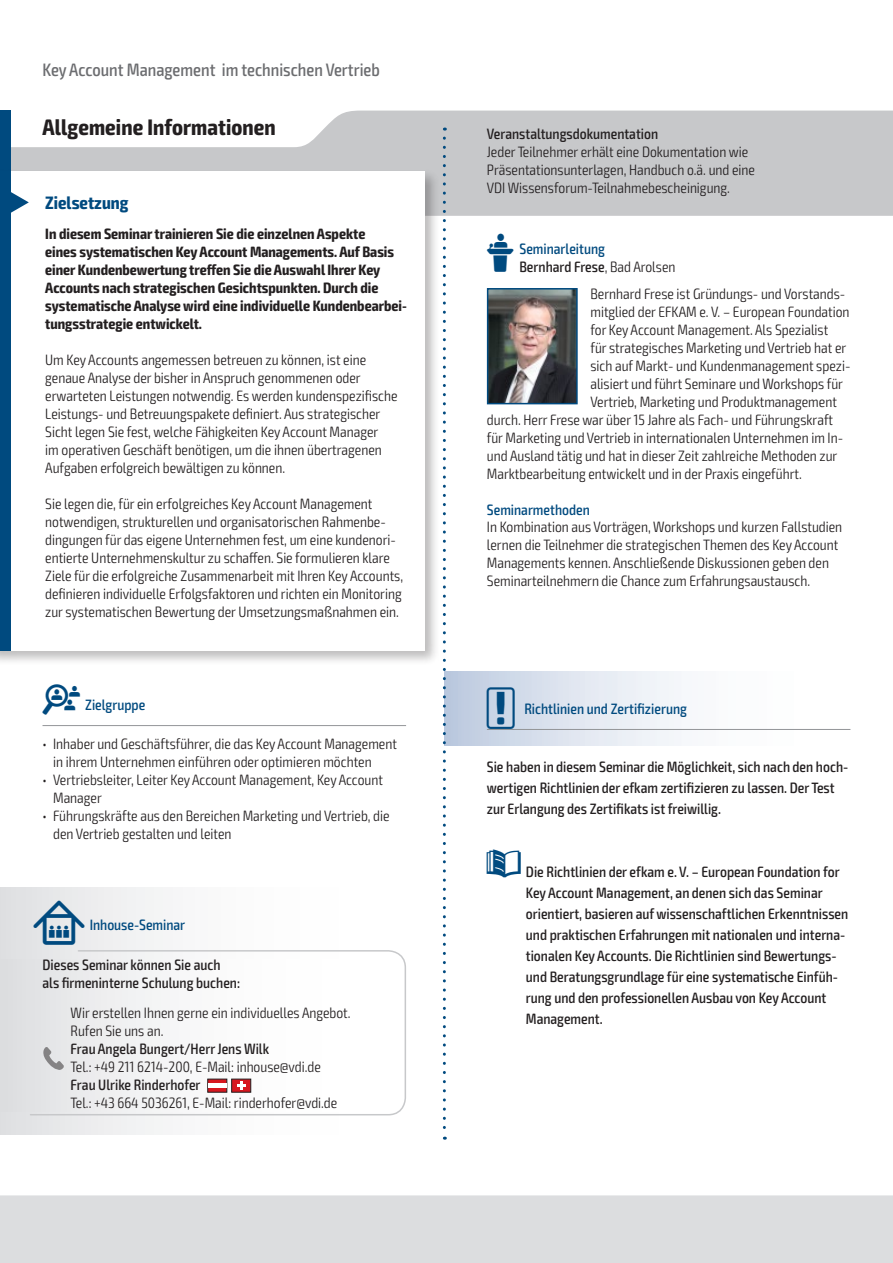
<style>
.page{position:relative;width:893px;height:1263px;background:#fff}
.page>*{position:absolute;margin:0;border:0;box-sizing:border-box;transform-origin:0 0}
.t1{font:700 condensed 22.5px "Exo 2";letter-spacing:.005em;color:#231f20}
.t2{font:500 condensed 18px "Exo 2";color:#6c6d70}
.t3{font:700 condensed 18px "Exo 2";color:#004a7f}
.t4{font:300 condensed 15px/18px "Exo 2";color:#231f20}
.t5{font:500 condensed 15px/21px "Exo 2";color:#231f20}
.t6{font:700 condensed 15px/18px "Exo 2";color:#231f20}
.t7{font:500 condensed 15px/18px "Exo 2";color:#004a7f}
.t8{font:15px "VDI Iconset S4 A Regular";color:#004a7f}
.s1{font-family:"VDI Iconset S4 A Regular";font-weight:400;font-stretch:normal}
.s2{font-family:"VDI Iconset S4 A Regular";font-weight:400;font-stretch:normal;font-size:15.45px}
.s3{color:#231f20}
.s4{font-weight:300;color:#231f20}
.s5{font-family:"VDI Iconset S4 A Regular";font-weight:400;font-stretch:normal;font-size:19.5px}
</style>
<div class="page">
<div style="left:0;top:1195px;width:893px;height:68px;background:#dcdddf"></div>
<svg style="left:11px;top:111px;width:881px;height:105px;fill:#c7c8ca"></svg>
<hr style="left:892px;top:111px;width:1px;height:105px;background:#004a7f">
<div style="left:0;top:111px;width:11px;height:63px;background:#004a7f"></div>
<hr style="left:43px;top:725px;width:363px;height:1px;background:#939598">
<div style="left:0;top:168px;width:440px;height:498px;background:#231f20;opacity:.3"></div>
<div style="left:0;top:171px;width:424px;height:480px;background:#fff"></div>
<div style="left:0;top:171px;width:11px;height:480px;background:#004a7f"></div>
<svg style="left:11px;top:192px;width:18px;height:21px"></svg>
<img style="left:490px;top:291px;width:85px;height:110px">
<div style="left:487px;top:288px;width:91px;height:116px;border:2px solid #004a7f"></div>
<div style="left:444px;top:672px;width:406px;height:73px;background:linear-gradient(to right,#c6d1e4,#fff)"></div>
<hr style="left:487px;top:729px;width:363px;height:1px;background:#939598">
<div style="left:0;top:887px;width:406px;height:247px;background:linear-gradient(to right,#e4e5e7,#fff)"></div>
<svg style="left:29px;top:949px;width:377px;height:167px"></svg>
<div style="left:0;top:959px;width:383px;height:152px;background:linear-gradient(to right,#e2e3e5,#fff)"></div>
<svg style="left:207px;top:1079px;width:44px;height:13px"></svg>
<div style="left:208px;top:1083px;width:19px;height:5px;background:#fff"></div>
<svg style="left:43px;top:1047px;width:21px;height:23px"></svg>
<svg style="left:443px;top:138px;width:3px;height:1002px"></svg>
<p class="t2" style="left:43px;top:59px;width:339px">Key Account Management im technischen Vertrieb</p>
<h1 class="t1" style="left:43px;top:113px;width:235px">Allgemeine Informationen</h1>
<p class="t5" style="left:487px;top:124px;width:173px">Veranstaltungsdokumentation</p>
<p class="t4" style="left:487px;top:143px;width:270px">Jeder Teilnehmer erhält eine Dokumentation wie<br>Präsentationsunterlagen, Handbuch o.ä. und eine<br>VDI Wissensforum-Teilnahmebescheinigung.</p>
<p class="t3" style="left:45px;top:192px;width:85px">Zielsetzung</p>
<p class="t6" style="left:45px;top:225px;width:363px">In diesem Seminar trainieren Sie die einzelnen Aspekte<br>eines systematischen Key Account Managements. Auf Basis einer Kundenbewertung treffen Sie die Auswahl Ihrer Key Accounts nach strategischen Gesichtspunkten. Durch die systematische Analyse wird eine individuelle Kundenbearbei&shy;tungsstrategie entwickelt.</p>
<p class="t4" style="left:45px;top:351px;width:354px">Um Key Accounts angemessen betreuen zu können, ist eine genaue Analyse der bisher in Anspruch genommenen oder erwarteten Leistungen notwendig. Es werden kundenspezifische Leistungs- und Betreuungspakete definiert. Aus strategischer Sicht legen Sie fest, welche Fähigkeiten Key Account Manager<br>im operativen Geschäft benötigen, um die ihnen übertragenen Aufgaben erfolgreich bewältigen zu können.</p>
<p class="t4" style="left:45px;top:495px;width:359px">Sie legen die, für ein erfolgreiches Key Account Management notwendigen, strukturellen und organisatorischen Rahmenbe&shy;dingungen für das eigene Unternehmen fest, um eine kundenori&shy;entierte Unternehmenskultur zu schaffen. Sie formulieren klare Ziele für die erfolgreiche Zusammenarbeit mit Ihren Key Accounts, definieren individuelle Erfolgsfaktoren und richten ein Monitoring zur systematischen Bewertung der Umsetzungsmaßnahmen ein.</p>
<p class="t7" style="left:43px;top:696px;width:104px"><span class="s1">Z</span> Zielgruppe</p>
<p class="t4" style="left:53px;top:735px;width:345px;text-indent:-11px">• Inhaber und Geschäftsführer, die das Key Account Management in ihrem Unternehmen einführen oder optimieren möchten</p>
<p class="t4" style="left:53px;top:771px;width:331px;text-indent:-11px">• Vertriebsleiter, Leiter Key Account Management, Key Account<br>Manager</p>
<p class="t4" style="left:53px;top:807px;width:338px;text-indent:-11px">• Führungskräfte aus den Bereichen Marketing und Vertrieb, die den Vertrieb gestalten und leiten</p>
<p class="t7" style="left:33px;top:916px;width:153px"><span class="s2">I</span> Inhouse-Seminar</p>
<p class="t5" style="left:43px;top:955px;width:199px;line-height:18px">Dieses Seminar können Sie auch als firmeninterne Schulung buchen:</p>
<p class="t4" style="left:71px;top:1004px;width:282px">Wir erstellen Ihnen gerne ein individuelles Angebot.<br>Rufen Sie uns an.</p>
<p class="t5" style="left:71px;top:1039px;width:200px">Frau Angela Bungert/Herr Jens Wilk</p>
<p class="t4" style="left:71px;top:1058px;width:252px">Tel.: +49 211 6214-200, E-Mail: inhouse@vdi.de</p>
<p class="t5" style="left:71px;top:1075px;width:132px">Frau Ulrike Rinderhofer</p>
<p class="t4" style="left:71px;top:1094px;width:268px">Tel.: +43 664 5036261, E-Mail: rinderhofer@vdi.de</p>
<p class="t7" style="left:519px;top:240px;width:158px;text-indent:-33px"><span class="s1">L</span> Seminarleitung<br><span class="s3">Bernhard Frese</span><span class="s4">, Bad Arolsen</span></p>
<p class="t4" style="left:590px;top:285px;width:256px">Bernhard Frese ist Gründungs- und Vorstands-</p>
<p class="t4" style="left:590px;top:303px;width:261px">mitglied der EFKAM e. V. – European Foundation</p>
<p class="t4" style="left:590px;top:321px;width:239px">for Key Account Management. Als Spezialist</p>
<p class="t4" style="left:590px;top:339px;width:257px">für strategisches Marketing und Vertrieb hat er</p>
<p class="t4" style="left:590px;top:357px;width:262px">sich auf Markt- und Kundenmanagement spezi-</p>
<p class="t4" style="left:590px;top:375px;width:254px">alisiert und führt Seminare und Workshops für</p>
<p class="t4" style="left:590px;top:393px;width:248px">Vertrieb, Marketing und Produktmanagement</p>
<p class="t4" style="left:487px;top:411px;width:348px">durch. Herr Frese war über 15 Jahre als Fach- und Führungskraft</p>
<p class="t4" style="left:487px;top:429px;width:358px">für Marketing und Vertrieb in internationalen Unternehmen im In-</p>
<p class="t4" style="left:487px;top:447px;width:352px">und Ausland tätig und hat in dieser Zeit zahlreiche Methoden zur</p>
<p class="t4" style="left:487px;top:465px;width:316px">Marktbearbeitung entwickelt und in der Praxis eingeführt.</p>
<p class="t7" style="left:487px;top:501px;width:104px">Seminarmethoden</p>
<p class="t4" style="left:487px;top:518px;width:357px">In Kombination aus Vorträgen, Workshops und kurzen Fallstudien lernen die Teilnehmer die strategischen Themen des Key Account Managements kennen. Anschließende Diskussionen geben den Seminarteilnehmern die Chance zum Erfahrungsaustausch.</p>
<p class="t7" style="left:487px;top:700px;width:202px"><span class="s5">!</span> Richtlinien und Zertifizierung</p>
<p class="t5" style="left:487px;top:756px;width:363px">Sie haben in diesem Seminar die Möglichkeit, sich nach den hoch&shy;wertigen Richtlinien der efkam zertifizieren zu lassen. Der Test zur Erlangung des Zertifikats ist freiwillig.</p>
<p class="t8" style="left:487px;top:853px;width:36px">F</p>
<p class="t5" style="left:526px;top:861px;width:324px">Die Richtlinien der efkam e. V. – European Foundation for Key Account Management, an denen sich das Seminar orientiert, basieren auf wissenschaftlichen Erkenntnissen und praktischen Erfahrungen mit nationalen und interna&shy;tionalen Key Accounts. Die Richtlinien sind Bewertungs&shy;und Beratungsgrundlage für eine systematische Einfüh&shy;rung und den professionellen Ausbau von Key Account Management.</p>
</div>
